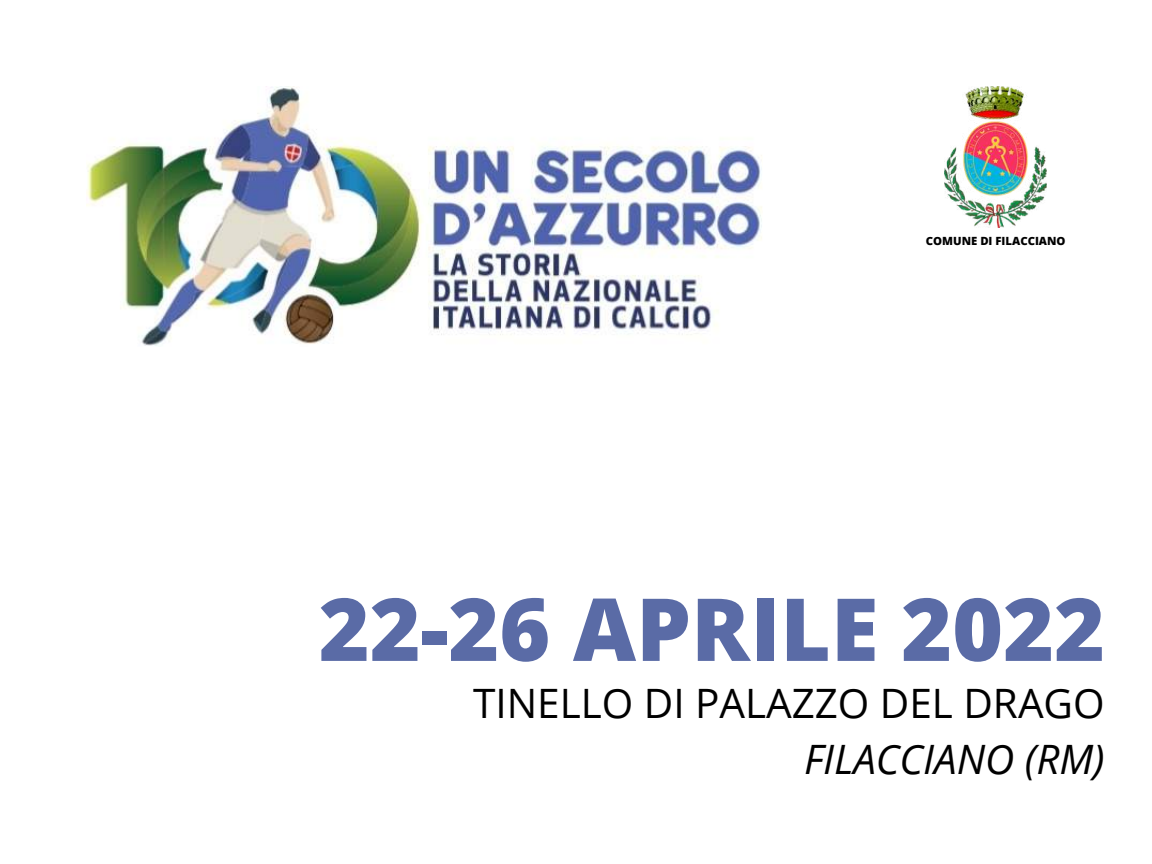
<style>
.page{position:relative;width:1152px;height:864px;background:#fff}
.page>*{position:absolute;margin:0;border:0;box-sizing:border-box;transform-origin:0 0}
.t1{font:800 87px "Open Sans";color:#5a6ba6}
.t2{font:40.5px "Open Sans";color:#000}
.t3{font:italic 40.5px "Open Sans";color:#000}
.t4{font:800 11.25px "Open Sans";color:#000}
</style>
<div class="page">
<img style="left:86px;top:86px;width:676px;height:260px">
<img style="left:945px;top:86px;width:102px;height:142px">
<p class="t4" style="left:926px;top:233px;width:141px">COMUNE DI FILACCIANO</p>
<h1 class="t1" style="left:319px;top:568px;width:788px">22-26 APRILE 2022</h1>
<p class="t2" style="left:473px;top:675px;width:633px">TINELLO DI PALAZZO DEL DRAGO</p>
<p class="t3" style="left:804px;top:731px;width:302px">FILACCIANO (RM)</p>
</div>
